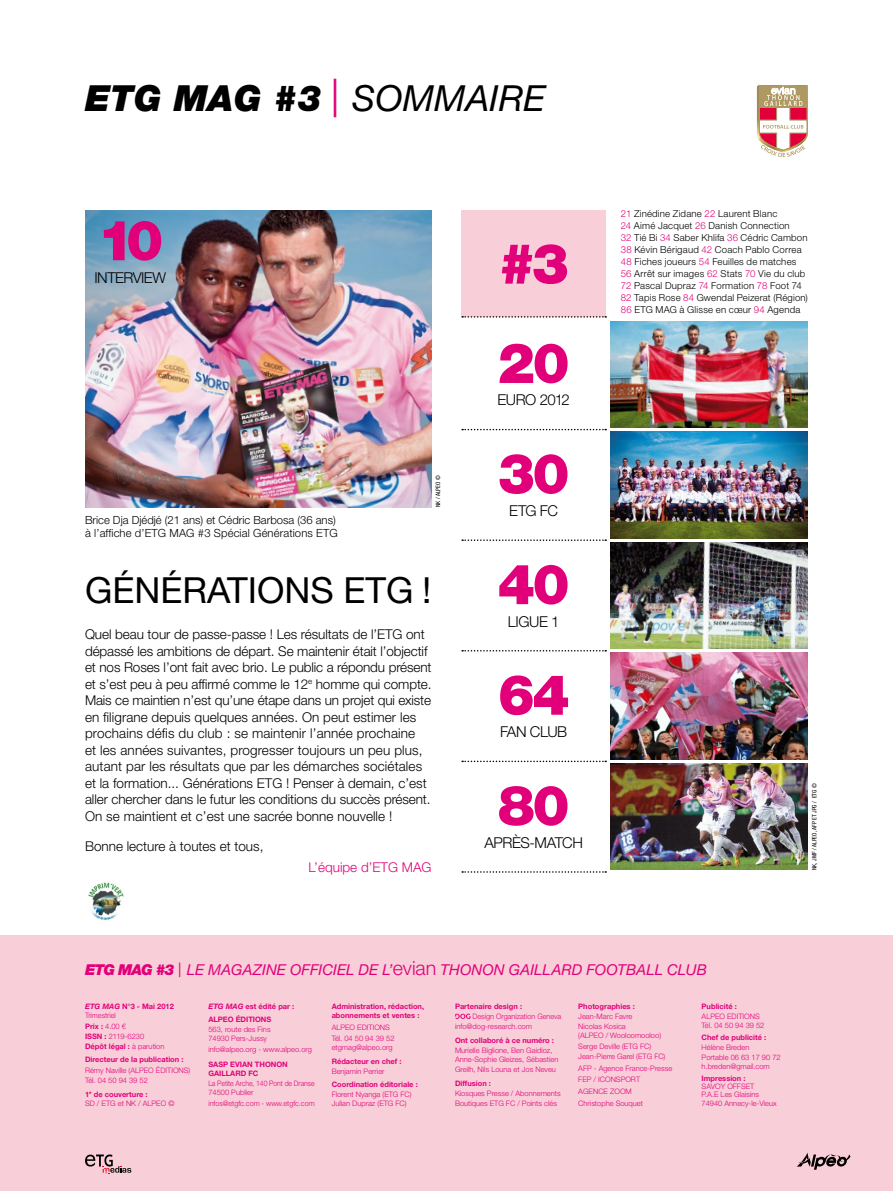
<style>
.page{position:relative;width:893px;height:1191px;background:#fff}
.page>*{position:absolute;margin:0;border:0;box-sizing:border-box;transform-origin:0 0}
.t1{font:900 55.8px "Helvetica Neue LT Std";letter-spacing:-.045em;color:#e2007a}
.t2{font:italic 900 36px "Helvetica Neue LT Std";color:#000}
.t3{font:36px "Helvetica Neue LT Std";color:#000}
.t4{font:italic 15px "Helvetica Neue LT Std";letter-spacing:.005em;color:#e2007a}
.t5{font:300 15px "Helvetica Neue LT Std";letter-spacing:-.035em;color:#000}
.t6{font:italic 900 15px "Helvetica Neue LT Std";color:#e2007a}
.t7{font:300 13.5px/16.5px "Helvetica Neue LT Std";letter-spacing:-.005em;color:#000}
.t8{font:300 13.5px "Helvetica Neue LT Std";color:#e2007a}
.t9{font:300 11.25px/13.5px "Helvetica Neue LT Std";color:#000}
.t10{font:300 9.6px/12px "Helvetica Neue LT Std";letter-spacing:.02em;color:#000}
.t11{font:300 7.5px/9.8px "Helvetica Neue LT Std";color:#e2007a}
.t12{font:700 7.5px/9px "Helvetica Neue LT Std";color:#e2007a}
.t13{font:300 7.5px/9px "Helvetica Neue LT Std";color:#e2007a;scale:.91 1}
.t14{font:300 7.5px "Helvetica Neue LT Std";color:#e2007a;scale:.96 1}
.t15{font:condensed 6px "Helvetica Neue LT Std";color:#000}
.s1{font-weight:400;font-size:38.55px;color:#e2007a}
.s2{font-weight:400}
.s3{color:#e2007a}
.s4{font-weight:900}
.s5{font-size:14.55px}
.s6{font-weight:300;font-style:normal;font-size:19.65px}
.s7{font-style:italic}
.s8{font-weight:300}
.s9{font-weight:700}
</style>
<div class="page">
<div style="left:0;top:935px;width:893px;height:256px;background:#f8ced8"></div>
<img style="left:85px;top:210px;width:347px;height:297px">
<div style="left:461px;top:210px;width:145px;height:107px;background:#f8ced8"></div>
<img style="left:610px;top:763px;width:198px;height:107px">
<img style="left:610px;top:653px;width:198px;height:106px">
<img style="left:610px;top:542px;width:198px;height:106px">
<img style="left:610px;top:432px;width:198px;height:106px">
<img style="left:610px;top:321px;width:198px;height:106px">
<svg style="left:462px;top:316px;width:144px;height:2px"></svg>
<svg style="left:462px;top:429px;width:144px;height:1px"></svg>
<svg style="left:462px;top:539px;width:144px;height:2px"></svg>
<svg style="left:462px;top:650px;width:144px;height:1px"></svg>
<svg style="left:462px;top:760px;width:144px;height:2px"></svg>
<svg style="left:462px;top:871px;width:144px;height:1px"></svg>
<img style="left:86px;top:881px;width:39px;height:40px;border-radius:20px">
<svg style="left:757px;top:85px;width:51px;height:72px"></svg>
<svg style="left:797px;top:1153px;width:53px;height:16px"></svg>
<svg style="left:85px;top:1154px;width:46px;height:19px"></svg>
<svg style="left:455px;top:1013px;width:15px;height:5px"></svg>
<h2 class="t2" style="left:85px;top:76px;width:462px">ETG MAG #3 <span class="s1">|</span> <span class="s2">SOMMAIRE</span></h2>
<h1 class="t1" style="left:97px;top:207px;width:67px">10</h1>
<h3 class="t5" style="left:94px;top:268px;width:9px">interview</h3>
<p class="t15" style="left:435px;top:507px;width:33px;rotate:-90deg">nk / alpeo ©</p>
<h3 class="t9" style="left:85px;top:512px;width:254px">Brice Dja Djédjé (21 ans) et Cédric Barbosa (36 ans) à l’affiche d’ETG MAG #3 Spécial Générations ETG</h3>
<h2 class="t3" style="left:85px;top:569px;width:348px">GÉNÉRATIONS ETG !</h2>
<p class="t7" style="left:85px;top:626px;width:348px">Quel beau tour de passe-passe ! Les résultats de l’ETG ont dépassé les ambitions de départ. Se maintenir était l’objectif et nos Roses l’ont fait avec brio. Le public a répondu présent et s’est peu à peu affirmé comme le 12<sup>e</sup> homme qui compte.<br>Mais ce maintien n’est qu’une étape dans un projet qui existe en filigrane depuis quelques années. On peut estimer les prochains défis du club : se maintenir l’année prochaine<br>et les années suivantes, progresser toujours un peu plus, autant par les résultats que par les démarches sociétales et la formation... Générations ETG ! Penser à demain, c’est aller chercher dans le futur les conditions du succès présent.<br>On se maintient et c’est une sacrée bonne nouvelle !</p>
<h3 class="t7" style="left:85px;top:837px;width:180px">Bonne lecture à toutes et tous,</h3>
<h3 class="t8" style="left:308px;top:858px;width:125px">L’équipe d’ETG MAG</h3>
<h1 class="t1" style="left:498px;top:230px;width:72px">#3</h1>
<h1 class="t1" style="left:498px;top:330px;width:74px">20</h1>
<h3 class="t5" style="left:497px;top:391px;width:74px">euro 2012</h3>
<h1 class="t1" style="left:498px;top:440px;width:73px">30</h1>
<h3 class="t5" style="left:509px;top:501px;width:10px">etg</h3>
<h3 class="t5" style="left:540px;top:501px;width:10px">fc</h3>
<h1 class="t1" style="left:498px;top:551px;width:74px">40</h1>
<h3 class="t5" style="left:508px;top:612px;width:53px">Ligue 1</h3>
<h1 class="t1" style="left:498px;top:661px;width:73px">64</h1>
<h3 class="t5" style="left:500px;top:722px;width:10px">fan</h3>
<h3 class="t5" style="left:530px;top:722px;width:37px">club</h3>
<h1 class="t1" style="left:498px;top:772px;width:73px">80</h1>
<h3 class="t5" style="left:484px;top:833px;width:61px">après-matc</h3>
<h3 class="t5" style="left:572px;top:833px;width:12px">h</h3>
<p class="t10" style="left:621px;top:208px;width:189px"><span class="s3">21</span> Zinédine Zidane <span class="s3">22</span> Laurent Blanc<br><span class="s3">24</span> Aimé Jacquet <span class="s3">26</span> Danish Connection<br><span class="s3">32</span> Tié Bi <span class="s3">34</span> Saber Khlifa <span class="s3">36</span> Cédric Cambon <span class="s3">38</span> Kévin Bérigaud <span class="s3">42</span> Coach Pablo Correa <span class="s3">48</span> Fiches joueurs <span class="s3">54</span> Feuilles de matches <span class="s3">56</span> Arrêt sur images <span class="s3">62</span> Stats <span class="s3">70</span> Vie du club <span class="s3">72</span> Pascal Dupraz <span class="s3">74</span> Formation <span class="s3">78</span> Foot 74<br><span class="s3">82</span> Tapis Rose <span class="s3">84</span> Gwendal Peizerat (Région)<br><span class="s3">86</span> ETG MAG à Glisse en cœur <span class="s3">94</span> Agenda</p>
<p class="t15" style="left:811px;top:870px;width:88px;rotate:-90deg">nk, jmf / alpeo, afp et jpg / ETG ©</p>
<h3 class="t6" style="left:85px;top:960px;width:11px">ETG</h3>
<h3 class="t6" style="left:118px;top:960px;width:13px">MAG</h3>
<h3 class="t4" style="left:156px;top:961px;width:553px"><span class="s4">#3</span> <span class="s5">|</span> LE MAGAZINE OFFICIEL DE L’<span class="s6">evian</span> THONON GAILLARD FOOTBALL CLUB</h3>
<p class="t12" style="left:85px;top:1001px;width:90px"><span class="s7">ETG MAG</span> N°3 - Mai 2012<br><span class="s8">Trimestriel</span></p>
<p class="t11" style="left:85px;top:1021px;width:81px"><span class="s9">Prix :</span> 4.00 €<br><span class="s9">ISSN :</span> 2119-6230<br><span class="s9">Dépôt légal :</span> à parution</p>
<p class="t12" style="left:85px;top:1055px;width:100px">Directeur de la publication :</p>
<p class="t11" style="left:85px;top:1064px;width:107px;line-height:10.5px">Rémy Naville (ALPEO éDITIONS)<br>Tél. 04 50 94 39 52</p>
<p class="t11" style="left:85px;top:1089px;width:64px;line-height:9px"><span class="s9">1</span><sup>e</sup> <span class="s9">de couverture : </span>sd / ETG et NK / alpeo</p>
<p class="t11" style="left:168px;top:1098px;width:7px">©</p>
<p class="t12" style="left:208px;top:1000px;width:87px;line-height:12.8px"><span class="s7">ETG MAG</span> est édité par :<br>ALPEO éDITIONS</p>
<p class="t11" style="left:208px;top:1025px;width:64px;line-height:9px">563, route des Fins<br>74930 Pers-Jussy</p>
<p class="t11" style="left:208px;top:1044px;width:105px">info@alpeo.org - www.alpeo.org</p>
<p class="t12" style="left:208px;top:1059px;width:37px">SASP Evian</p>
<p class="t12" style="left:255px;top:1059px;width:17px">Thonon</p>
<p class="t12" style="left:208px;top:1068px;width:11px">Gailla</p>
<p class="t12" style="left:235px;top:1068px;width:25px">rd FC</p>
<p class="t13" style="left:208px;top:1078px;width:118px">La Petite Arche, 140 Pont de Dranse<br>74500 Publier</p>
<p class="t14" style="left:208px;top:1098px;width:112px">infos@etgfc.com - www.etgfc.com</p>
<p class="t12" style="left:332px;top:1001px;width:94px">Administration, rédaction, abonnements et ventes :</p>
<p class="t11" style="left:332px;top:1022px;width:64px">ALPEO EDITIONS<br>Tél. 04 50 94 39 52 etgmag@alpeo.org</p>
<p class="t12" style="left:332px;top:1056px;width:71px">Rédacteur en chef :</p>
<p class="t11" style="left:332px;top:1065px;width:54px">Benjamin Perrier</p>
<p class="t12" style="left:332px;top:1079px;width:88px">Coordination éditoriale :</p>
<p class="t11" style="left:332px;top:1089px;width:82px;line-height:9px">Florent Nyanga (ETG FC)<br>Julian Dupraz (ETG FC)</p>
<p class="t12" style="left:455px;top:1001px;width:69px">Partenaire design :</p>
<p class="t11" style="left:455px;top:1011px;width:108px;text-indent:18px">Design Organization Geneva info@dog-research.com</p>
<p class="t12" style="left:455px;top:1035px;width:101px">Ont collaboré à ce numéro :</p>
<p class="t11" style="left:455px;top:1045px;width:105px">Murielle Biglione, Ben Gaidioz,<br>Anne-Sophie Gleizes, Sébastien<br>Greilh, Nils Louna et Jos Neveu</p>
<p class="t12" style="left:455px;top:1079px;width:37px">Diffusion :</p>
<p class="t11" style="left:455px;top:1088px;width:107px">Kiosques Presse / Abonnements<br>Boutiques ETG FC / Points clés</p>
<p class="t12" style="left:578px;top:1001px;width:58px">Photographies :</p>
<p class="t11" style="left:578px;top:1011px;width:84px;line-height:9.3px">Jean-Marc Favre<br>Nicolas Kosica<br>(ALPEO / Wooloomooloo)</p>
<p class="t11" style="left:578px;top:1041px;width:89px">Serge Deville (ETG FC)<br>Jean-Pierre Garel (ETG FC)</p>
<p class="t11" style="left:578px;top:1061px;width:95px;line-height:11.7px">AFP - Agence France-Presse<br>FEP / iconsport<br>Agence</p>
<p class="t11" style="left:578px;top:1085px;width:66px;line-height:11.7px;text-indent:32px">zoom<br>Christophe Souquet</p>
<p class="t12" style="left:702px;top:1001px;width:37px">Publicité :</p>
<p class="t11" style="left:702px;top:1011px;width:64px;line-height:9px">ALPEO EDITIONS<br>Tél. 04 50 94 39 52</p>
<p class="t12" style="left:702px;top:1032px;width:66px">Chef de publicité :</p>
<p class="t11" style="left:702px;top:1041px;width:81px;line-height:10.5px">Hélène Breden<br>Portable 06 63 17 90 72</p>
<p class="t11" style="left:702px;top:1061px;width:70px">h.breden@gmail.com</p>
<p class="t12" style="left:702px;top:1073px;width:45px">Impression :</p>
<p class="t11" style="left:702px;top:1081px;width:11px">Savo</p>
<p class="t11" style="left:702px;top:1082px;width:77px;line-height:8.2px;text-indent:19px">y Offset<br>P.A.E Les Glaisins<br>74940 Annecy-le-Vieux</p>
</div>
